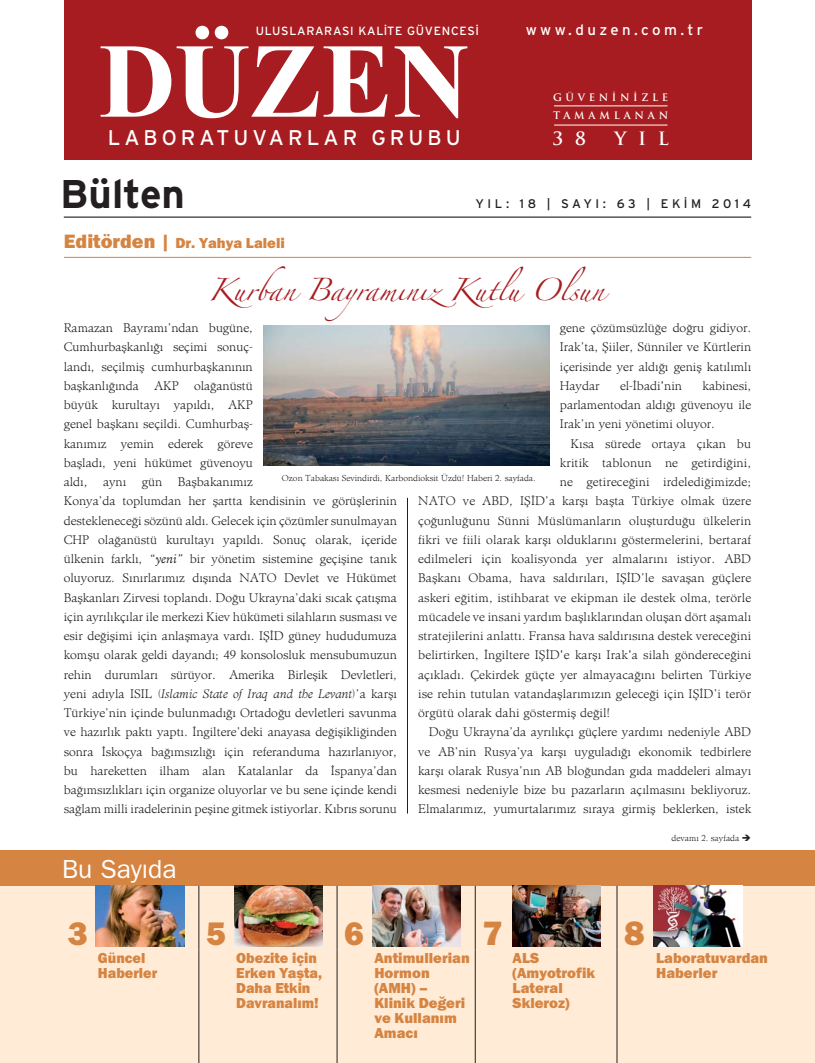
<style>
.page{position:relative;width:815px;height:1063px;background:#fff}
.page>*{position:absolute;margin:0;border:0;box-sizing:border-box;transform-origin:0 0}
.t1{font:700 40px "Interstate";color:#231f20}
.t2{font:800 35px "Franklin Gothic";color:#d58442}
.t3{font:800 33.75px "Franklin Gothic";color:#d58442}
.t4{font:100 26.25px "Franklin Gothic";color:#fff}
.t5{font:21.25px "Interstate";letter-spacing:.19em;color:#fff}
.t6{font:20px "Zapfino";color:#a71c20}
.t7{font:700 17.88px "Trajan Pro";color:#fff}
.t8{font:800 15px/15px "Franklin Gothic";color:#d58442}
.t9{font:15px "Interstate";letter-spacing:.23em;color:#fff}
.t10{font:12.5px/19.2px "Admine";color:#231f20;text-align:justify}
.t11{font:12.5px "Interstate";letter-spacing:.29em;color:#231f20}
.t12{font:11.88px "Interstate";letter-spacing:.06em;color:#fff}
.t13{font:700 10.12px/17.9px "Trajan Pro";letter-spacing:.36em;color:#fff}
.t14{font:8.75px "Admine";color:#231f20}
.s1{font-size:20px}
.s2{font-weight:600;font-style:italic}
.s3{font-weight:300;font-style:italic}
</style>
<div class="page">
<div style="left:64px;top:0;width:687px;height:159px;background:#a71c20"></div>
<svg style="left:101px;top:26px;width:366px;height:92px"></svg>
<hr style="left:554px;top:106px;width:113px;height:1px;background:#fff">
<hr style="left:554px;top:125px;width:113px;height:1px;background:#fff">
<hr style="left:64px;top:217px;width:687px;height:1px;background:#000105">
<hr style="left:407px;top:498px;width:1px;height:316px;background:#231f20">
<div style="left:0;top:886px;width:815px;height:177px;background:#ffebd6"></div>
<div style="left:0;top:850px;width:815px;height:36px;background:#d58442"></div>
<img style="left:263px;top:326px;width:286px;height:139px">
<hr style="left:64px;top:257px;width:687px;height:1px;background:#d58442">
<hr style="left:199px;top:886px;width:1px;height:64px;background:#231f20">
<hr style="left:337px;top:886px;width:1px;height:64px;background:#231f20">
<hr style="left:475px;top:886px;width:1px;height:64px;background:#231f20">
<hr style="left:617px;top:886px;width:1px;height:64px;background:#231f20">
<hr style="left:199px;top:950px;width:1px;height:113px;background:#231f20">
<hr style="left:337px;top:950px;width:1px;height:113px;background:#231f20">
<hr style="left:475px;top:950px;width:1px;height:113px;background:#231f20">
<hr style="left:617px;top:950px;width:1px;height:113px;background:#231f20">
<img style="left:96px;top:886px;width:89px;height:60px">
<img style="left:234px;top:886px;width:89px;height:60px">
<img style="left:372px;top:886px;width:89px;height:60px">
<img style="left:512px;top:886px;width:89px;height:60px">
<img style="left:654px;top:886px;width:88px;height:60px">
<p class="t12" style="left:256px;top:27px;width:225px">ULUSLARARASI KALİTE GÜVENCESİ</p>
<h3 class="t5" style="left:108px;top:130px;width:354px">LABORATUVARLAR GRUBU</h3>
<p class="t9" style="left:526px;top:24px;width:179px">www.duzen.com.tr</p>
<p class="t13" style="left:553px;top:89px;width:117px">GÜVENİNİZLE<br>TAMAMLANAN</p>
<h3 class="t7" style="left:553px;top:128px;width:35px">3 8</h3>
<h3 class="t7" style="left:614px;top:128px;width:56px">YIL</h3>
<h1 class="t1" style="left:60px;top:180px;width:126px">Bülten</h1>
<p class="t8" style="left:64px;top:236px;width:223px"><span class="s1">Editörden |</span> Dr. Yahya Laleli</p>
<p class="t11" style="left:475px;top:199px;width:277px">YIL: 18 | SAYI: 63 | EKİM 2014</p>
<h3 class="t6" style="left:208px;top:282px;width:398px">Kurban BayramınızKutlu Olsun</h3>
<p class="t10" style="left:64px;top:319px;width:191px">Ramazan Bayramı’ndan bugüne, Cumhurbaşkanlığı seçimi sonuç&shy;landı, seçilmiş cumhurbaşkanının başkanlığında AKP olağanüstü büyük kurultayı yapıldı, AKP genel başkanı seçildi. Cumhurbaş&shy;kanımız yemin ederek göreve başladı, yeni hükümet güvenoyu aldı,</p>
<p class="t10" style="left:560px;top:319px;width:193px">gene çözümsüzlüğe doğru gidiyor.<br>Irak’ta, Şiiler, Sünniler ve Kürtlerin içerisinde yer aldığı geniş katılımlı Haydar</p>
<p class="t10" style="left:620px;top:377px;width:64px">el-İbadi'nin</p>
<p class="t10" style="left:560px;top:377px;width:193px;text-indent:143px">kabinesi, parlamentodan aldığı güvenoyu ile Irak’ın yeni yönetimi oluyor.</p>
<p class="t10" style="left:570px;top:435px;width:182px">Kısa sürede ortaya çıkan bu</p>
<p class="t10" style="left:560px;top:454px;width:193px">kritik tablonun ne getirdiğini,</p>
<p class="t10" style="left:560px;top:473px;width:193px">ne getireceğini irdelediğimizde;</p>
<p class="t10" style="left:418px;top:493px;width:335px">NATO ve ABD, IŞİD’a karşı başta Türkiye olmak üzere</p>
<p class="t10" style="left:418px;top:512px;width:335px">çoğunluğunu Sünni Müslümanların oluşturduğu ülkelerin</p>
<p class="t10" style="left:418px;top:531px;width:335px">fikri ve fiili olarak karşı olduklarını göstermelerini, bertaraf</p>
<p class="t10" style="left:418px;top:550px;width:335px">edilmeleri için koalisyonda yer almalarını istiyor. ABD</p>
<p class="t10" style="left:418px;top:570px;width:335px">Başkanı Obama, hava saldırıları, IŞİD’le savaşan güçlere</p>
<p class="t10" style="left:418px;top:589px;width:335px">askeri eğitim, istihbarat ve ekipman ile destek olma, terörle</p>
<p class="t10" style="left:418px;top:608px;width:335px">mücadele ve insani yardım başlıklarından oluşan dört aşamalı</p>
<p class="t10" style="left:418px;top:627px;width:335px">stratejilerini anlattı. Fransa hava saldırısına destek vereceğini</p>
<p class="t10" style="left:418px;top:647px;width:335px">belirtirken, İngiltere IŞİD'e karşı Irak'a silah göndereceğini</p>
<p class="t10" style="left:418px;top:666px;width:335px">açıkladı. Çekirdek güçte yer almayacağını belirten Türkiye</p>
<p class="t10" style="left:418px;top:685px;width:335px">ise rehin tutulan vatandaşlarımızın geleceği için IŞİD’i terör</p>
<p class="t10" style="left:418px;top:704px;width:194px">örgütü olarak dahi göstermiş değil!</p>
<p class="t10" style="left:429px;top:724px;width:324px">Doğu Ukrayna’da ayrılıkçı güçlere yardımı nedeniyle ABD</p>
<p class="t10" style="left:418px;top:743px;width:335px">ve AB’nin Rusya’ya karşı uyguladığı ekonomik tedbirlere</p>
<p class="t10" style="left:418px;top:762px;width:335px">karşı olarak Rusya’nın AB bloğundan gıda maddeleri almayı</p>
<p class="t10" style="left:418px;top:781px;width:335px">kesmesi nedeniyle bize bu pazarların açılmasını bekliyoruz.</p>
<p class="t10" style="left:418px;top:801px;width:335px">Elmalarımız, yumurtalarımız sıraya girmiş beklerken, istek</p>
<p class="t14" style="left:282px;top:475px;width:255px">Ozon Tabakası Sevindirdi, Karbondioksit Üzdü! Haberi 2. sayfada.</p>
<p class="t10" style="left:64px;top:473px;width:335px;text-align:left;text-indent:114px">Başbakanımız<br>Konya’da toplumdan her şartta kendisinin ve görüşlerinin destekleneceği sözünü aldı. Gelecek için çözümler sunulmayan CHP olağanüstü kurultayı yapıldı. Sonuç olarak, içeride ülkenin farklı, <span class="s2">“yeni”</span> bir yönetim sistemine geçişine tanık oluyoruz. Sınırlarımız dışında NATO Devlet ve Hükümet Başkanları Zirvesi toplandı. Doğu Ukrayna’daki sıcak çatışma için ayrılıkçılar ile merkezi Kiev hükümeti silahların susması ve esir değişimi için anlaşmaya vardı. IŞİD güney hududumuza komşu olarak geldi dayandı; 49 konsolosluk mensubumuzun rehin durumları sürüyor. Amerika Birleşik Devletleri, yeni adıyla ISIL (<span class="s3">Islamic State of Iraq and the Levant</span>)’a karşı Türkiye’nin içinde bulunmadığı Ortadoğu devletleri savunma ve hazırlık paktı yaptı. İngiltere’deki anayasa değişikliğinden sonra İskoçya bağımsızlığı için referanduma hazırlanıyor, bu hareketten ilham alan Katalanlar da İspanya’dan bağımsızlıkları için organize oluyorlar ve bu sene içinde kendi sağlam milli iradelerinin peşine gitmek istiyorlar. Kıbrıs sorunu</p>
<p class="t10" style="left:103px;top:473px;width:25px">aynı</p>
<p class="t10" style="left:142px;top:473px;width:22px">gün</p>
<h3 class="t4" style="left:62px;top:860px;width:116px">Bu Sayıda</h3>
<p class="t14" style="left:672px;top:835px;width:69px">devamı 2. sayfada</p>
<h3 class="t3" style="left:68px;top:922px;width:21px">3</h3>
<h3 class="t3" style="left:206px;top:922px;width:21px">5</h3>
<h3 class="t3" style="left:344px;top:922px;width:21px">6</h3>
<h2 class="t2" style="left:482px;top:921px;width:22px">7</h2>
<h2 class="t2" style="left:624px;top:921px;width:22px">8</h2>
<p class="t8" style="left:98px;top:952px;width:61px">Güncel<br>Haberler</p>
<p class="t8" style="left:236px;top:952px;width:87px">Obezite için<br>Erken Yaşta,<br>Daha Etkin<br>Davranalım!</p>
<p class="t8" style="left:374px;top:952px;width:97px">Antimullerian<br>Hormon (AMH) –<br>Klinik Değeri ve Kullanım<br>Amacı</p>
<p class="t8" style="left:513px;top:952px;width:84px">ALS (Amyotrofik<br>Lateral<br>Skleroz)</p>
<p class="t8" style="left:656px;top:952px;width:113px">Laboratuvardan<br>Haberler</p>
</div>
